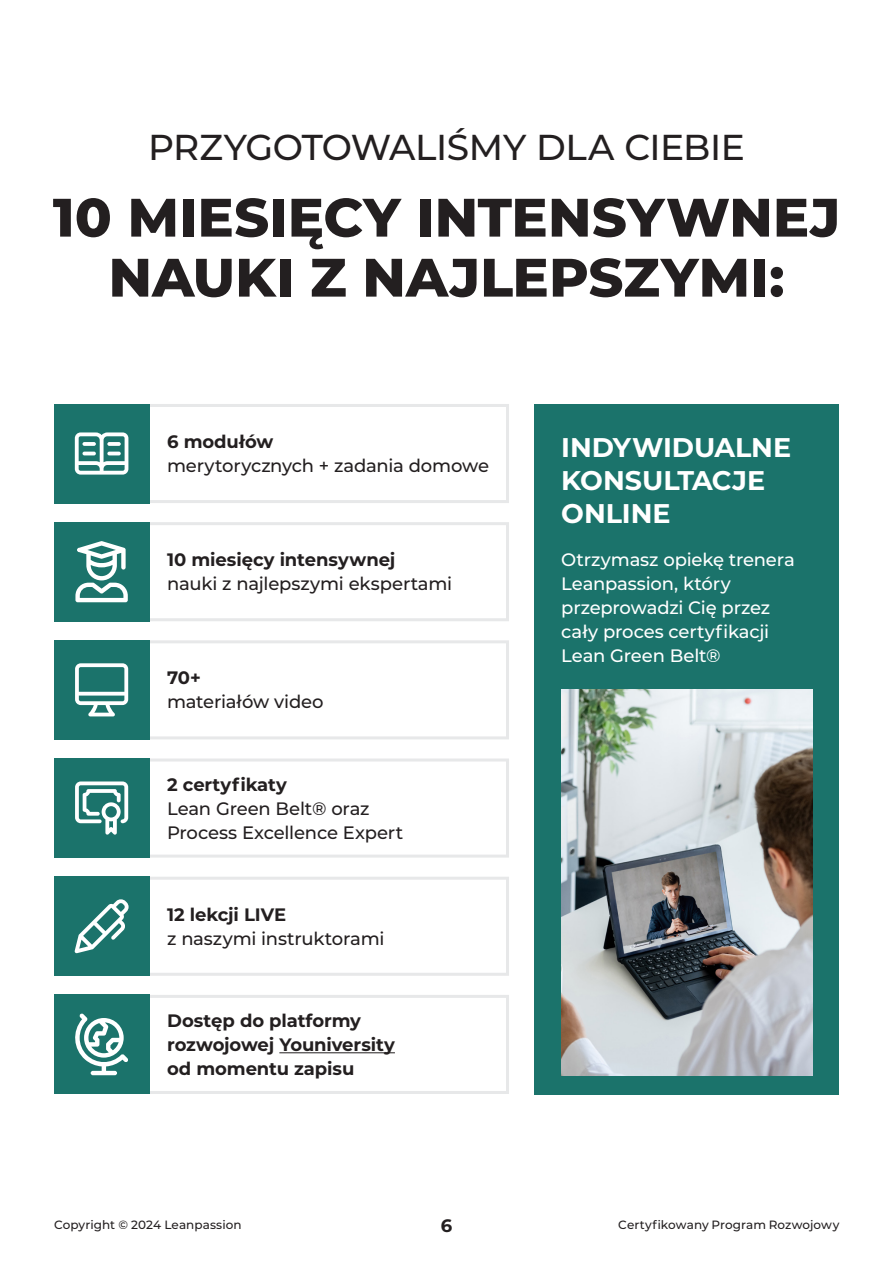
<style>
.page{position:relative;width:893px;height:1263px;background:#fff}
.page>*{position:absolute;margin:0;border:0;box-sizing:border-box;transform-origin:0 0}
.t1{font:800 54px/60px "Montserrat";color:#231f20;text-align:center}
.t2{font:500 36px "Montserrat";letter-spacing:-.015em;color:#231f20}
.t3{font:700 27px/33px "Montserrat";color:#fff}
.Podstawowy{font:500 18px/24px "Montserrat";letter-spacing:-.01em;color:#231f20}
.t4{font:500 18px/24px "Montserrat";letter-spacing:-.01em;color:#fff}
.Podstawowy-2{font:700 18px/24px "Montserrat";letter-spacing:-.005em;color:#231f20}
.t5{font:500 12px "Montserrat";letter-spacing:.005em;color:#231f20}
.s1{font-weight:700}
</style>
<div class="page">
<div style="left:142px;top:404px;width:367px;height:99px;border:3px solid #e7e8e9"></div>
<div style="left:54px;top:404px;width:95px;height:99px;background:#1b736b"></div>
<div style="left:534px;top:404px;width:305px;height:690px;background:#1b736b"></div>
<svg style="left:75px;top:432px;width:53px;height:43px"></svg>
<svg style="left:82px;top:442px;width:14px;height:4px"></svg>
<hr style="left:82px;top:452px;width:14px;height:3px;background:#fff;border-radius:2px">
<svg style="left:107px;top:442px;width:14px;height:4px"></svg>
<hr style="left:107px;top:452px;width:14px;height:3px;background:#fff;border-radius:2px">
<div style="left:142px;top:522px;width:367px;height:99px;border:3px solid #e7e8e9"></div>
<div style="left:54px;top:522px;width:95px;height:99px;background:#1b736b"></div>
<svg style="left:75px;top:541px;width:53px;height:61px"></svg>
<div style="left:142px;top:640px;width:367px;height:99px;border:3px solid #e7e8e9"></div>
<div style="left:54px;top:640px;width:95px;height:99px;background:#1b736b"></div>
<svg style="left:75px;top:663px;width:53px;height:53px"></svg>
<div style="left:142px;top:758px;width:367px;height:99px;border:3px solid #e7e8e9"></div>
<div style="left:54px;top:758px;width:95px;height:99px;background:#1b736b"></div>
<svg style="left:75px;top:781px;width:53px;height:54px"></svg>
<div style="left:142px;top:995px;width:367px;height:99px;border:3px solid #e7e8e9"></div>
<hr style="left:279px;top:1052px;width:116px;height:1px;background:#231f20">
<div style="left:54px;top:995px;width:95px;height:99px;background:#1b736b"></div>
<svg style="left:75px;top:1013px;width:53px;height:62px"></svg>
<div style="left:142px;top:877px;width:367px;height:99px;border:3px solid #e7e8e9"></div>
<div style="left:54px;top:877px;width:95px;height:99px;background:#1b736b"></div>
<svg style="left:75px;top:899px;width:54px;height:54px"></svg>
<img style="left:561px;top:690px;width:251px;height:385px">
<h2 class="t2" style="left:148px;top:122px;width:598px">PRZYGOTOWALIŚMY DLA CIEBIE</h2>
<h2 class="t1" style="left:53px;top:184px;width:789px">10 MIESIĘCY INTENSYWNEJ<br>NAUKI Z NAJLEPSZYMI:</h2>
<p class="Podstawowy" style="left:167px;top:429px;width:323px"><span class="s1">6 modułów<br></span>merytorycznych + zadania domowe</p>
<p class="Podstawowy" style="left:167px;top:547px;width:286px"><span class="s1">10 miesięcy intensywnej<br></span>nauki z najlepszymi ekspertami</p>
<p class="Podstawowy" style="left:167px;top:665px;width:158px"><span class="s1">70+<br></span>materiałów video</p>
<p class="Podstawowy" style="left:167px;top:771px;width:237px"><span class="s1">2 certyfikaty<br></span>Lean Green Belt® oraz<br>Process Excellence Expert</p>
<p class="Podstawowy" style="left:167px;top:902px;width:219px"><span class="s1">12 lekcji LIVE<br></span>z naszymi instruktorami</p>
<p class="Podstawowy-2" style="left:167px;top:1008px;width:229px">Dostęp do platformy rozwojowej Youniversity od momentu zapisu</p>
<h2 class="t3" style="left:561px;top:429px;width:231px">INDYWIDUALNE<br>KONSULTACJE<br>ONLINE</h2>
<h2 class="t4" style="left:561px;top:547px;width:235px">Otrzymasz opiekę trenera<br>Leanpassion, który przeprowadzi Cię przez cały proces certyfikacji<br>Lean Green Belt®</h2>
<p class="t5" style="left:54px;top:1216px;width:189px">Copyright © 2024 Leanpassion</p>
<p class="Podstawowy-2" style="left:441px;top:1212px;width:13px">6</p>
<p class="t5" style="left:618px;top:1216px;width:223px">Certyfikowany Program Rozwojowy</p>
</div>
